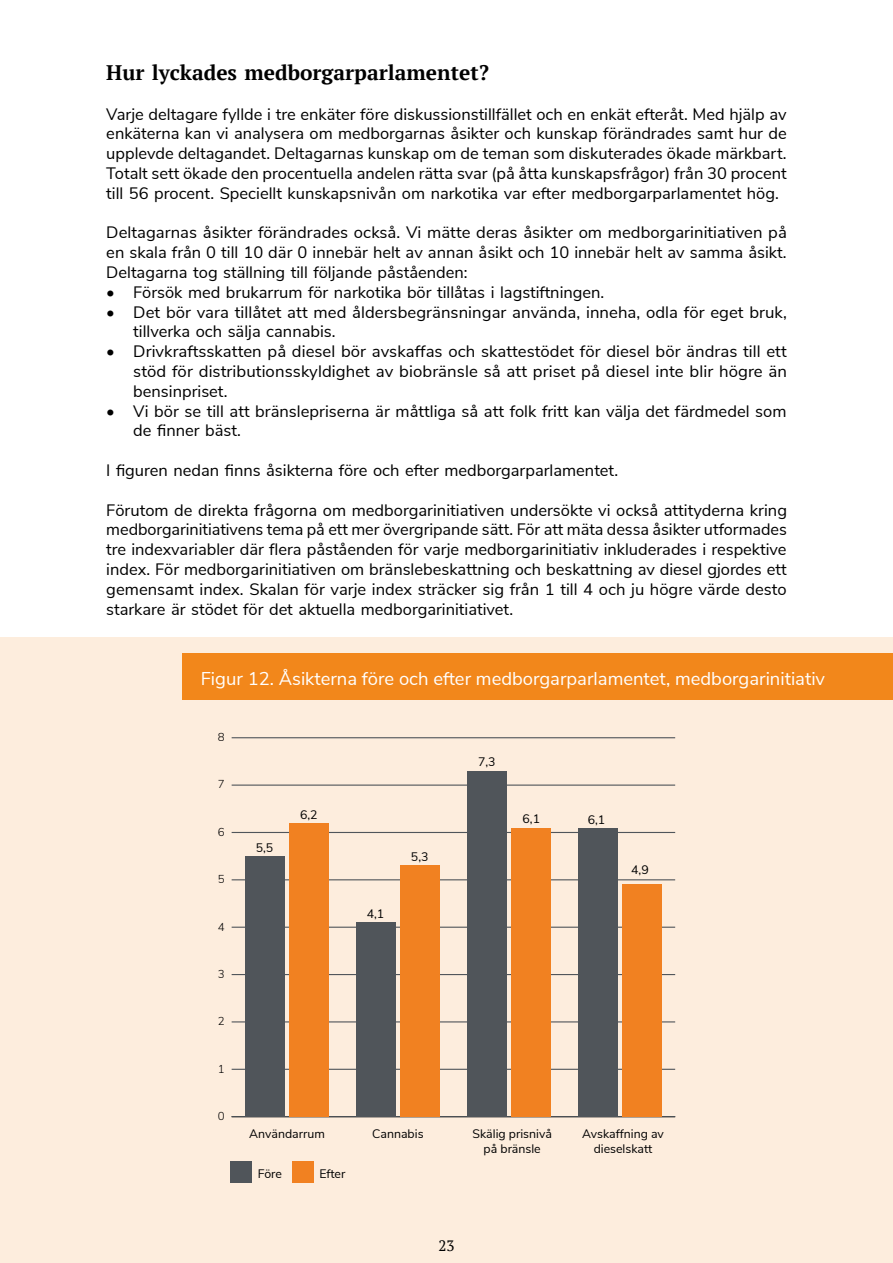
<style>
.page{position:relative;width:893px;height:1263px;background:#fff}
.page>*{position:absolute;margin:0;border:0;box-sizing:border-box;transform-origin:0 0}
.t1{font:700 21px "PT Serif";color:#000}
.t2{font:18.45px "Nunito Sans";color:#fff}
.t3{font:16.5px/19.8px "Nunito Sans";color:#000;text-align:justify}
.t4{font:15px "PT Serif";color:#000}
.t5{font:12.3px/14.7px "Nunito Sans";color:#000;text-align:center}
.t6{font:300 11.55px "Nunito Sans";color:#000}
</style>
<div class="page">
<div style="left:0;top:637px;width:893px;height:626px;background:#fdeddd"></div>
<hr style="left:232px;top:1116px;width:443px;height:1px;background:#50555a">
<hr style="left:232px;top:1069px;width:443px;height:1px;background:#50555a">
<hr style="left:232px;top:1021px;width:443px;height:1px;background:#50555a">
<hr style="left:232px;top:974px;width:443px;height:1px;background:#50555a">
<hr style="left:232px;top:927px;width:443px;height:1px;background:#50555a">
<hr style="left:232px;top:879px;width:443px;height:1px;background:#50555a">
<hr style="left:232px;top:832px;width:443px;height:1px;background:#50555a">
<hr style="left:232px;top:784px;width:443px;height:2px;background:#50555a">
<hr style="left:232px;top:737px;width:443px;height:1px;background:#50555a">
<div style="left:292px;top:1161px;width:21px;height:21px;background:#f18121"></div>
<div style="left:289px;top:823px;width:40px;height:294px;background:#f18121"></div>
<div style="left:400px;top:866px;width:40px;height:251px;background:#f18121"></div>
<div style="left:511px;top:828px;width:40px;height:289px;background:#f18121"></div>
<div style="left:622px;top:884px;width:40px;height:233px;background:#f18121"></div>
<div style="left:230px;top:1161px;width:22px;height:21px;background:#50555a"></div>
<div style="left:245px;top:856px;width:40px;height:261px;background:#50555a"></div>
<div style="left:356px;top:922px;width:40px;height:195px;background:#50555a"></div>
<div style="left:467px;top:771px;width:40px;height:346px;background:#50555a"></div>
<div style="left:578px;top:828px;width:39px;height:289px;background:#50555a"></div>
<div style="left:183px;top:653px;width:710px;height:47px;background:#f2871b"></div>
<p class="t1" style="left:106px;top:59px;width:384px">Hur lyckades medborgarparlamentet?</p>
<p class="t3" style="left:106px;top:103px;width:682px">Varje deltagare fyllde i tre enkäter före diskussionstillfället och en enkät efteråt. Med hjälp av enkäterna kan vi analysera om medborgarnas åsikter och kunskap förändrades samt hur de upplevde deltagandet. Deltagarnas kunskap om de teman som diskuterades ökade märkbart.<br>Totalt sett ökade den procentuella andelen rätta svar (på åtta kunskapsfrågor) från 30 procent till 56 procent. Speciellt kunskapsnivån om narkotika var efter medborgarparlamentet hög.</p>
<p class="t3" style="left:106px;top:222px;width:682px">Deltagarnas åsikter förändrades också. Vi mätte deras åsikter om medborgarinitiativen på en skala från 0 till 10 där 0 innebär helt av annan åsikt och 10 innebär helt av samma åsikt.<br>Deltagarna tog ställning till följande påståenden:</p>
<p class="t3" style="left:106px;top:281px;width:500px">• Försök med brukarrum för narkotika bör tillåtas i lagstiftningen.</p>
<p class="t3" style="left:133px;top:301px;width:655px;text-indent:-27px">• Det bör vara tillåtet att med åldersbegränsningar använda, inneha, odla för eget bruk, tillverka och sälja cannabis.</p>
<p class="t3" style="left:133px;top:341px;width:655px;text-indent:-27px">• Drivkraftsskatten på diesel bör avskaffas och skattestödet för diesel bör ändras till ett stöd för distributionsskyldighet av biobränsle så att priset på diesel inte blir högre än bensinpriset.</p>
<p class="t3" style="left:133px;top:400px;width:655px;text-indent:-27px">• Vi bör se till att bränslepriserna är måttliga så att folk fritt kan välja det färdmedel som de finner bäst.</p>
<p class="t3" style="left:106px;top:459px;width:513px">I figuren nedan finns åsikterna före och efter medborgarparlamentet.</p>
<p class="t3" style="left:106px;top:499px;width:682px">Förutom de direkta frågorna om medborgarinitiativen undersökte vi också attityderna kring medborgarinitiativens tema på ett mer övergripande sätt. För att mäta dessa åsikter utformades tre indexvariabler där flera påståenden för varje medborgarinitiativ inkluderades i respektive index. För medborgarinitiativen om bränslebeskattning och beskattning av diesel gjordes ett gemensamt index. Skalan för varje index sträcker sig från 1 till 4 och ju högre värde desto starkare är stödet för det aktuella medborgarinitiativet.</p>
<p class="t2" style="left:201px;top:665px;width:626px">Figur 12. Åsikterna före och efter medborgarparlamentet, medborgarinitiativ</p>
<p class="t6" style="left:218px;top:729px;width:8px">8</p>
<p class="t6" style="left:218px;top:776px;width:8px">7</p>
<p class="t6" style="left:218px;top:823px;width:8px">6</p>
<p class="t6" style="left:218px;top:871px;width:8px">5</p>
<p class="t6" style="left:218px;top:918px;width:8px">4</p>
<p class="t6" style="left:218px;top:965px;width:8px">3</p>
<p class="t6" style="left:218px;top:1013px;width:8px">2</p>
<p class="t6" style="left:218px;top:1060px;width:8px">1</p>
<p class="t6" style="left:218px;top:1107px;width:8px">0</p>
<p class="t5" style="left:256px;top:839px;width:19px">5,5</p>
<p class="t5" style="left:300px;top:806px;width:19px">6,2</p>
<p class="t5" style="left:367px;top:906px;width:19px">4,1</p>
<p class="t5" style="left:411px;top:848px;width:19px">5,3</p>
<p class="t5" style="left:478px;top:753px;width:19px">7,3</p>
<p class="t5" style="left:522px;top:810px;width:19px">6,1</p>
<p class="t5" style="left:588px;top:811px;width:19px">6,1</p>
<p class="t5" style="left:631px;top:862px;width:19px">4,9</p>
<p class="t5" style="left:249px;top:1126px;width:77px">Användarrum</p>
<p class="t5" style="left:372px;top:1126px;width:53px">Cannabis</p>
<p class="t5" style="left:258px;top:1165px;width:26px">Före</p>
<p class="t5" style="left:319px;top:1165px;width:27px">Efter</p>
<p class="t5" style="left:472px;top:1126px;width:81px">Skälig prisnivå på bränsle</p>
<p class="t4" style="left:438px;top:1236px;width:17px">23</p>
<p class="t5" style="left:582px;top:1126px;width:83px">Avskaffning av dieselskatt</p>
</div>
